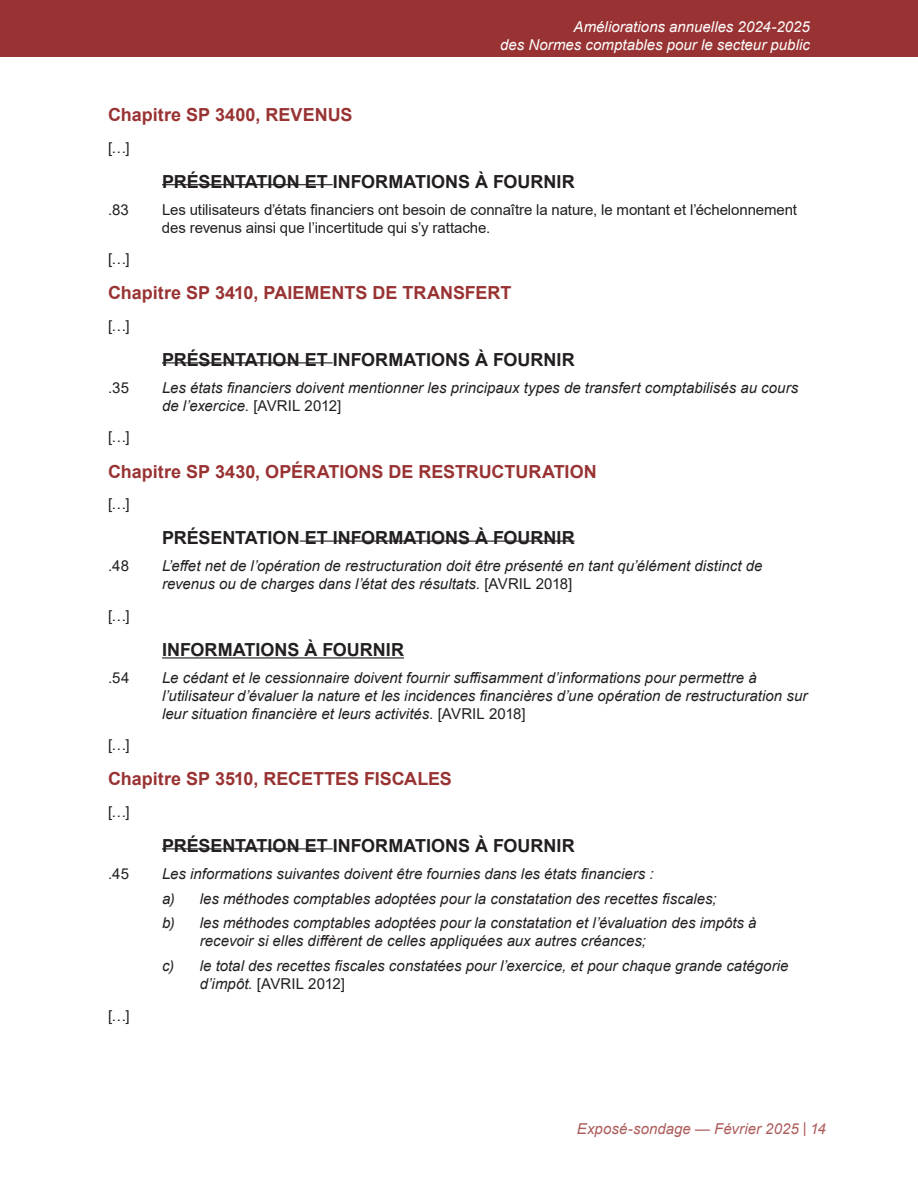
<style>
.page{position:relative;width:918px;height:1188px;background:#fff}
.page>*{position:absolute;margin:0;border:0;box-sizing:border-box;transform-origin:0 0}
.t1{font:700 18px "Arial";color:#231f20}
.t2{font:700 18px "Arial";color:#933}
.t3{font:italic 15px/18px "Arial";color:#231f20}
.t4{font:15px/18px "Arial";letter-spacing:-.01em;color:#231f20}
.t5{font:italic 15px/18px "Arial";letter-spacing:.005em;color:#fff;text-align:right}
.t6{font:italic 15px "Arial";letter-spacing:.005em;color:#ad5c5c}
.s1{font-style:normal}
</style>
<div class="page">
<div style="left:0;top:0;width:918px;height:57px;background:#933"></div>
<hr style="left:162px;top:657px;width:242px;height:2px;background:#231f20">
<hr style="left:162px;top:184px;width:171px;height:1px;background:#231f20">
<hr style="left:162px;top:362px;width:171px;height:1px;background:#231f20">
<hr style="left:300px;top:541px;width:275px;height:1px;background:#231f20">
<hr style="left:162px;top:848px;width:171px;height:1px;background:#231f20">
<h4 class="t2" style="left:108px;top:102px;width:246px">Chapitre SP 3400, REVENUS</h4>
<p class="t4" style="left:108px;top:138px;width:23px">[…]</p>
<p class="t5" style="left:500px;top:17px;width:311px">Améliorations annuelles 2024-2025<br>des Normes comptables pour le secteur public</p>
<h5 class="t1" style="left:162px;top:169px;width:414px">PRÉSENTATION ET INFORMATIONS À FOURNIR</h5>
<p class="t4" style="left:108px;top:200px;width:22px">.83</p>
<p class="t4" style="left:162px;top:200px;width:637px">Les utilisateurs d’états financiers ont besoin de connaître la nature, le montant et l’échelonnement des revenus ainsi que l’incertitude qui s’y rattache.</p>
<p class="t4" style="left:108px;top:250px;width:23px">[…]</p>
<h4 class="t2" style="left:108px;top:280px;width:405px">Chapitre SP 3410, PAIEMENTS DE TRANSFERT</h4>
<p class="t4" style="left:108px;top:316px;width:23px">[…]</p>
<h5 class="t1" style="left:162px;top:347px;width:414px">PRÉSENTATION ET INFORMATIONS À FOURNIR</h5>
<p class="t4" style="left:108px;top:379px;width:23px">.35</p>
<p class="t3" style="left:162px;top:379px;width:638px">Les états financiers doivent mentionner les principaux types de transfert comptabilisés au cours de l’exercice. <span class="s1">[AVRIL 2012]</span></p>
<p class="t4" style="left:108px;top:428px;width:23px">[…]</p>
<h4 class="t2" style="left:108px;top:458px;width:490px">Chapitre SP 3430, OPÉRATIONS DE RESTRUCTURATION</h4>
<p class="t4" style="left:108px;top:495px;width:23px">[…]</p>
<h5 class="t1" style="left:162px;top:525px;width:414px">PRÉSENTATION ET INFORMATIONS À FOURNIR</h5>
<p class="t4" style="left:108px;top:557px;width:23px">.48</p>
<p class="t3" style="left:162px;top:557px;width:602px">L’effet net de l’opération de restructuration doit être présenté en tant qu’élément distinct de revenus ou de charges dans l’état des résultats. <span class="s1">[AVRIL 2018]</span></p>
<p class="t4" style="left:108px;top:606px;width:23px">[…]</p>
<h5 class="t1" style="left:162px;top:637px;width:244px">INFORMATIONS À FOURNIR</h5>
<p class="t4" style="left:108px;top:668px;width:23px">.54</p>
<p class="t3" style="left:162px;top:669px;width:647px">Le cédant et le cessionnaire doivent fournir suffisamment d’informations pour permettre à l’utilisateur d’évaluer la nature et les incidences financières d’une opération de restructuration sur leur situation financière et leurs activités. <span class="s1">[AVRIL 2018]</span></p>
<p class="t4" style="left:108px;top:736px;width:23px">[…]</p>
<h4 class="t2" style="left:108px;top:766px;width:345px">Chapitre SP 3510, RECETTES FISCALES</h4>
<p class="t4" style="left:108px;top:802px;width:23px">[…]</p>
<h5 class="t1" style="left:162px;top:833px;width:414px">PRÉSENTATION ET INFORMATIONS À FOURNIR</h5>
<p class="t4" style="left:108px;top:865px;width:23px">.45</p>
<p class="t3" style="left:162px;top:865px;width:493px">Les informations suivantes doivent être fournies dans les états financiers :</p>
<p class="t3" style="left:162px;top:890px;width:556px">a) les méthodes comptables adoptées pour la constatation des recettes fiscales;</p>
<p class="t3" style="left:200px;top:914px;width:558px;text-indent:-38px">b) les méthodes comptables adoptées pour la constatation et l’évaluation des impôts à recevoir si elles diffèrent de celles appliquées aux autres créances;</p>
<p class="t3" style="left:200px;top:957px;width:590px;text-indent:-38px">c) le total des recettes fiscales constatées pour l’exercice, et pour chaque grande catégorie d’impôt. <span class="s1">[AVRIL 2012]</span></p>
<p class="t4" style="left:108px;top:1006px;width:23px">[…]</p>
<p class="t6" style="left:577px;top:1119px;width:250px">Exposé-sondage — Février 2025 | 14</p>
</div>
